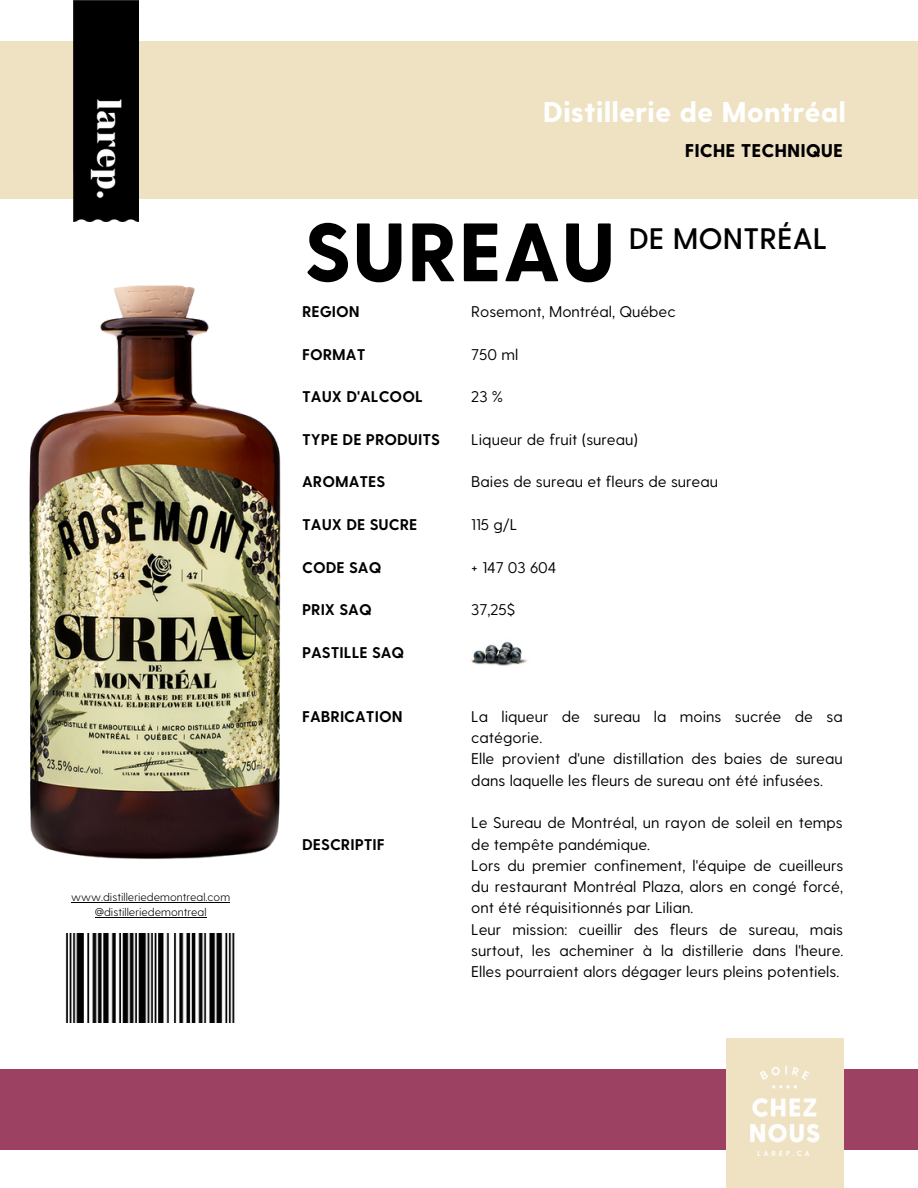
<style>
.page{position:relative;width:918px;height:1188px;background:#fff}
.page>*{position:absolute;margin:0;border:0;box-sizing:border-box;transform-origin:0 0}
.t1{font:800 82.5px "Greycliff CF";color:#000}
.t2{font:600 29.7px "Greycliff CF";color:#000}
.t3{font:800 28.5px "Greycliff CF";color:#fff}
.t4{font:800 18.45px "Greycliff CF";color:#000}
.t5{font:15.45px/21.3px "Greycliff CF";color:#000}
.t6{font:700 15.45px "Greycliff CF";color:#000}
.t7{font:300 11.25px/15px "Greycliff CF";color:#000;text-align:center}
</style>
<div class="page">
<div style="left:0;top:41px;width:918px;height:158px;background:#efe2c2"></div>
<div style="left:0;top:1070px;width:918px;height:80px;background:#9d4163"></div>
<div style="left:726px;top:1038px;width:117px;height:150px;background:#efe2c2"></div>
<img style="left:73px;top:0;width:66px;height:222px">
<img style="left:750px;top:1066px;width:70px;height:89px">
<img style="left:471px;top:641px;width:57px;height:25px">
<img style="left:65px;top:933px;width:170px;height:89px">
<img style="left:29px;top:285px;width:252px;height:574px">
<hr style="left:71px;top:902px;width:159px;height:1px;background:#000">
<hr style="left:95px;top:917px;width:112px;height:1px;background:#000">
<p class="t7" style="left:71px;top:889px;width:160px">www.distilleriedemontreal.com @distilleriedemontreal</p>
<h3 class="t3" style="left:543px;top:93px;width:305px">Distillerie de Montréal</h3>
<p class="t4" style="left:685px;top:138px;width:160px">FICHE TECHNIQUE</p>
<h1 class="t1" style="left:304px;top:198px;width:314px">SUREAU</h1>
<h2 class="t2" style="left:629px;top:219px;width:200px">DE MONTRÉAL</h2>
<p class="t6" style="left:302px;top:302px;width:59px">REGION</p>
<p class="t6" style="left:302px;top:344px;width:65px">FORMAT</p>
<p class="t6" style="left:302px;top:387px;width:122px">TAUX D'ALCOOL</p>
<p class="t6" style="left:302px;top:429px;width:140px">TYPE DE PRODUITS</p>
<p class="t6" style="left:302px;top:472px;width:85px">AROMATES</p>
<p class="t6" style="left:302px;top:514px;width:117px">TAUX DE SUCRE</p>
<p class="t6" style="left:302px;top:557px;width:81px">CODE SAQ</p>
<p class="t6" style="left:302px;top:600px;width:71px">PRIX SAQ</p>
<p class="t6" style="left:302px;top:642px;width:104px">PASTILLE SAQ</p>
<p class="t6" style="left:302px;top:706px;width:102px">FABRICATION</p>
<p class="t6" style="left:302px;top:834px;width:84px">DESCRIPTIF</p>
<p class="t5" style="left:471px;top:300px;width:206px">Rosemont, Montréal, Québec</p>
<p class="t5" style="left:471px;top:343px;width:49px">750 ml</p>
<p class="t5" style="left:471px;top:385px;width:33px">23 %</p>
<p class="t5" style="left:471px;top:428px;width:168px">Liqueur de fruit (sureau)</p>
<p class="t5" style="left:471px;top:471px;width:248px">Baies de sureau et fleurs de sureau</p>
<p class="t5" style="left:471px;top:513px;width:47px">115 g/L</p>
<p class="t5" style="left:471px;top:556px;width:87px">+ 147 03 604</p>
<p class="t5" style="left:471px;top:598px;width:45px">37,25$</p>
<p class="t5" style="left:471px;top:705px;width:373px">La liqueur de sureau la moins sucrée de sa catégorie.<br>Elle provient d'une distillation des baies de sureau dans laquelle les fleurs de sureau ont été infusées.</p>
<p class="t5" style="left:471px;top:811px;width:374px">Le Sureau de Montréal, un rayon de soleil en temps de tempête pandémique.<br>Lors du premier confinement, l'équipe de cueilleurs du restaurant Montréal Plaza, alors en congé forcé, ont été réquisitionnés par Lilian.<br>Leur mission: cueillir des fleurs de sureau, mais surtout, les acheminer à la distillerie dans l'heure.<br>Elles pourraient alors dégager leurs pleins potentiels.</p>
</div>
